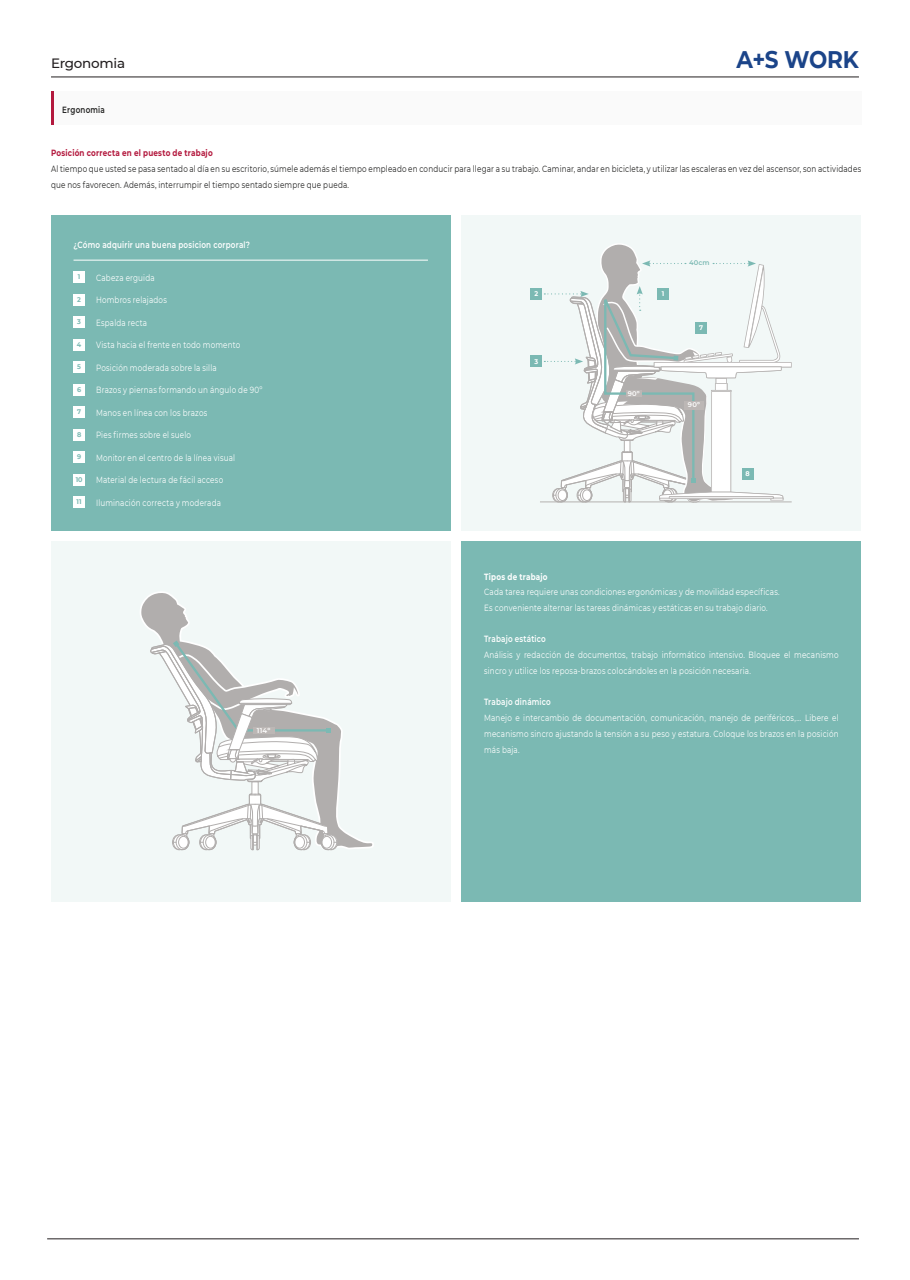
<style>
.page{position:relative;width:910px;height:1280px;background:#fff}
.page>*{position:absolute;margin:0;border:0;box-sizing:border-box;transform-origin:0 0}
.t1{font:700 24px "Montserrat";color:#1b4489;scale:.9 1}
.t2{font:500 13.5px "Montserrat";letter-spacing:-.02em;color:#231f20}
.t3{font:9px/15.8px "Montserrat";letter-spacing:.025em;color:#fff;scale:.8 1}
.t4{font:9px/15.8px "Montserrat";letter-spacing:.025em;color:#222221;scale:.8 1}
.t5{font:600 9px "Montserrat";letter-spacing:.03em;color:#fff;scale:.8 1}
.t6{font:700 9px "Montserrat";letter-spacing:.03em;color:#b3193e;scale:.8 1}
.t7{font:700 9px "Montserrat";letter-spacing:.03em;color:#fff;scale:.8 1}
.t8{font:600 9px "Montserrat";letter-spacing:.03em;color:#222221;scale:.8 1}
.t9{font:600 6.9px "Montserrat";color:#fff}
.t10{font:700 6.75px "Montserrat";color:#7bb9b3;scale:.95 1}
.t11{font:600 6.75px "Montserrat";letter-spacing:.025em;color:#fff}
.t12{font:700 6.75px "Montserrat";color:#fff;scale:.95 1}
.t13{font:600 6.75px "Montserrat";color:#7bb9b3}
</style>
<div class="page">
<hr style="left:51px;top:77px;width:808px;height:1px;background:#231f20">
<hr style="left:47px;top:1238px;width:812px;height:1px;background:#231f20">
<div style="left:51px;top:541px;width:399px;height:360px;background:#f2f8f7"></div>
<svg style="left:140px;top:592px;width:234px;height:257px"></svg>
<svg style="left:149px;top:640px;width:189px;height:211px"></svg>
<div style="left:462px;top:215px;width:399px;height:315px;background:#f2f8f7"></div>
<hr style="left:540px;top:502px;width:252px;height:1px;background:#b4b1af">
<div style="left:531px;top:356px;width:11px;height:11px;background:#7bb9b3"></div>
<div style="left:531px;top:288px;width:11px;height:12px;background:#7bb9b3"></div>
<svg style="left:544px;top:244px;width:248px;height:259px"></svg>
<div style="left:626px;top:390px;width:16px;height:7px;background:#bcb7b5"></div>
<div style="left:684px;top:401px;width:19px;height:8px;background:#bcb7b5"></div>
<div style="left:51px;top:215px;width:399px;height:315px;background:#7bb9b3"></div>
<div style="left:462px;top:541px;width:399px;height:360px;background:#7bb9b3"></div>
<div style="left:74px;top:271px;width:11px;height:12px;background:#fff"></div>
<div style="left:74px;top:361px;width:11px;height:12px;background:#fff"></div>
<div style="left:74px;top:316px;width:11px;height:12px;background:#fff"></div>
<div style="left:74px;top:406px;width:11px;height:12px;background:#fff"></div>
<div style="left:74px;top:294px;width:11px;height:11px;background:#fff"></div>
<div style="left:74px;top:384px;width:11px;height:11px;background:#fff"></div>
<div style="left:74px;top:339px;width:11px;height:11px;background:#fff"></div>
<div style="left:74px;top:429px;width:11px;height:11px;background:#fff"></div>
<div style="left:74px;top:451px;width:11px;height:12px;background:#fff"></div>
<div style="left:74px;top:474px;width:11px;height:11px;background:#fff"></div>
<div style="left:74px;top:496px;width:11px;height:12px;background:#fff"></div>
<div style="left:51px;top:91px;width:810px;height:34px;background:#fafafa"></div>
<hr style="left:51px;top:91px;width:3px;height:34px;background:#b3193e">
<hr style="left:74px;top:260px;width:354px;height:1px;background:#fff">
<h2 class="t2" style="left:51px;top:54px;width:76px">Ergonomia</h2>
<p class="t8" style="left:62px;top:103px;width:55px">Ergonomia</p>
<h1 class="t1" style="left:736px;top:42px;width:138px">A+S WORK</h1>
<p class="t6" style="left:51px;top:147px;width:204px">Posición correcta en el puesto de trabajo</p>
<p class="t4" style="left:51px;top:161px;width:1014px">Al tiempo que usted se pasa sentado al día en su escritorio, súmele además el tiempo empleado en conducir para llegar a su trabajo. Caminar, andar en bicicleta, y utilizar las escaleras en vez del ascensor, son actividades que nos favorecen. Además, interrumpir el tiempo sentado siempre que pueda.</p>
<p class="t5" style="left:74px;top:238px;width:222px">¿Cómo adquirir una buena posicion corporal?</p>
<p class="t10" style="left:78px;top:272px;width:4px">1</p>
<p class="t3" style="left:96px;top:269px;width:75px">Cabeza erguida</p>
<p class="t10" style="left:77px;top:294px;width:5px">2</p>
<p class="t3" style="left:96px;top:292px;width:90px">Hombros relajados</p>
<p class="t10" style="left:77px;top:317px;width:5px">3</p>
<p class="t3" style="left:96px;top:314px;width:65px">Espalda recta</p>
<p class="t10" style="left:77px;top:339px;width:6px">4</p>
<p class="t3" style="left:96px;top:337px;width:182px">Vista hacia el frente en todo momento</p>
<p class="t10" style="left:77px;top:362px;width:6px">5</p>
<p class="t3" style="left:96px;top:359px;width:152px">Posición moderada sobre la silla</p>
<p class="t10" style="left:77px;top:384px;width:6px">6</p>
<p class="t3" style="left:96px;top:382px;width:210px">Brazos y piernas formando un ángulo de 90º</p>
<p class="t10" style="left:77px;top:407px;width:6px">7</p>
<p class="t3" style="left:96px;top:404px;width:141px">Manos en línea con los brazos</p>
<p class="t10" style="left:77px;top:429px;width:6px">8</p>
<p class="t10" style="left:77px;top:452px;width:6px">9</p>
<p class="t10" style="left:76px;top:474px;width:9px">10</p>
<p class="t10" style="left:77px;top:497px;width:7px">11</p>
<p class="t3" style="left:96px;top:427px;width:120px">Pies firmes sobre el suelo</p>
<p class="t3" style="left:96px;top:449px;width:175px">Monitor en el centro de la línea visual</p>
<p class="t3" style="left:96px;top:472px;width:161px">Material de lectura de fácil acceso</p>
<p class="t3" style="left:96px;top:494px;width:158px">Iluminación correcta y moderada</p>
<p class="t9" style="left:257px;top:725px;width:15px">114º</p>
<p class="t12" style="left:535px;top:289px;width:5px">2</p>
<p class="t12" style="left:535px;top:356px;width:5px">3</p>
<p class="t7" style="left:484px;top:570px;width:81px">Tipos de trabajo</p>
<p class="t12" style="left:662px;top:289px;width:4px">1</p>
<p class="t13" style="left:689px;top:258px;width:22px">40cm</p>
<p class="t12" style="left:699px;top:322px;width:6px">7</p>
<p class="t11" style="left:628px;top:389px;width:13px">90º</p>
<p class="t11" style="left:688px;top:400px;width:13px">90º</p>
<p class="t12" style="left:745px;top:469px;width:6px">8</p>
<p class="t3" style="left:484px;top:584px;width:371px">Cada tarea requiere unas condiciones ergonómicas y de movilidad específicas.<br>Es conveniente alternar las tareas dinámicas y estáticas en su trabajo diario.</p>
<p class="t5" style="left:484px;top:633px;width:79px">Trabajo estático</p>
<p class="t3" style="left:484px;top:647px;width:444px">Análisis y redacción de documentos, trabajo informático intensivo. Bloquee el mecanismo sincro y utilice los reposa-brazos colocándoles en la posición necesaria.</p>
<p class="t5" style="left:484px;top:696px;width:85px">Trabajo dinámico</p>
<p class="t3" style="left:484px;top:710px;width:444px;text-align:justify">Manejo e intercambio de documentación, comunicación, manejo de periféricos,... Libere el mecanismo sincro ajustando la tensión a su peso y estatura. Coloque los brazos en la posición más baja.</p>
</div>
